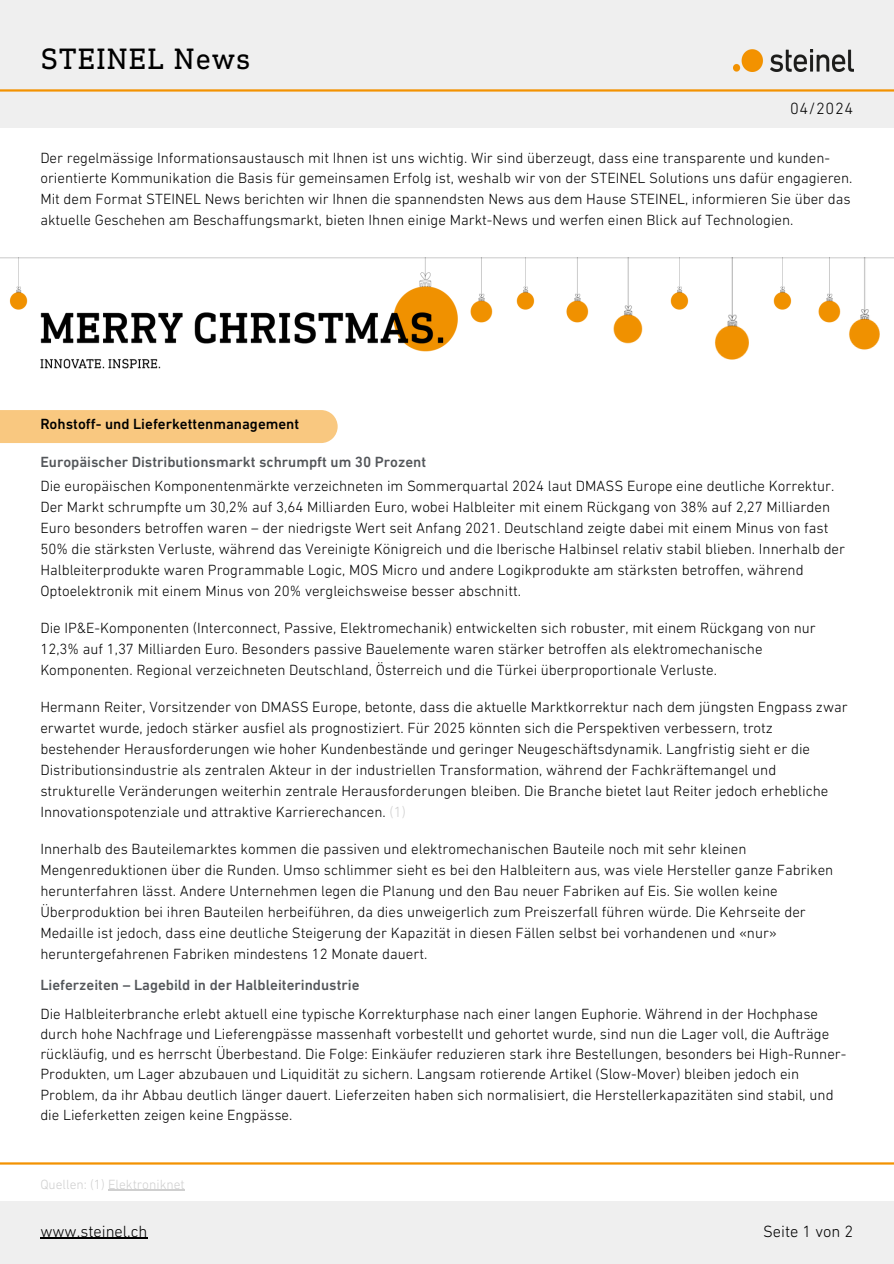
<style>
.page{position:relative;width:894px;height:1264px;background:#fff}
.page>*{position:absolute;margin:0;border:0;box-sizing:border-box;transform-origin:0 0}
.t1{font:30px "DIN Next Slab Pro";letter-spacing:.04em;color:#000}
.t2{font:300 16.5px "DIN Next LT Pro";color:#000}
.t3{font:300 15px/21px "DIN Next LT Pro";color:#000}
.t4{font:500 15px "DIN Next LT Pro";color:#53565a}
.t5{font:500 15px "DIN Next LT Pro";color:#000}
.t6{font:300 13.5px "DIN Next LT Pro";color:#cfcfcf}
.s1{color:#cfcfcf}
</style>
<div class="page">
<hr style="left:0;top:1162px;width:893px;height:2px;background:#f39201">
<hr style="left:0;top:257px;width:893px;height:1px;background:#cfcfcf">
<div style="left:0;top:1201px;width:893px;height:62px;background:#efefef"></div>
<hr style="left:40px;top:1237px;width:107px;height:1px;background:#000">
<div style="left:0;top:410px;width:337px;height:33px;background:#f9c880"></div>
<div style="left:0;top:0;width:893px;height:128px;background:#efefef"></div>
<hr style="left:0;top:89px;width:893px;height:3px;background:#f39201">
<img style="left:733px;top:50px;width:120px;height:21px">
<img style="left:32px;top:258px;width:479px;height:111px">
<img style="left:558px;top:258px;width:34px;height:65px">
<hr style="left:108px;top:1189px;width:77px;height:1px;background:#cfcfcf">
<img style="left:603px;top:258px;width:45px;height:86px">
<img style="left:665px;top:258px;width:27px;height:52px">
<img style="left:844px;top:258px;width:42px;height:92px">
<img style="left:511px;top:258px;width:27px;height:52px">
<img style="left:5px;top:258px;width:27px;height:52px">
<img style="left:768px;top:258px;width:27px;height:52px">
<img style="left:811px;top:258px;width:33px;height:65px">
<img style="left:703px;top:258px;width:54px;height:102px">
<p class="t1" style="left:40px;top:41px;width:211px">STEINEL News</p>
<p class="t2" style="left:789px;top:102px;width:65px">04/2024</p>
<p class="t3" style="left:40px;top:148px;width:813px">Der regelmässige Informationsaustausch mit Ihnen ist uns wichtig. Wir sind überzeugt, dass eine transparente und kunden&shy;orientierte Kommunikation die Basis für gemeinsamen Erfolg ist, weshalb wir von der STEINEL Solutions uns dafür engagieren.<br>Mit dem Format STEINEL News berichten wir Ihnen die spannendsten News aus dem Hause STEINEL, informieren Sie über das aktuelle Geschehen am Beschaffungsmarkt, bieten Ihnen einige Markt-News und werfen einen Blick auf Technologien.</p>
<p class="t5" style="left:40px;top:417px;width:260px">Rohstoff- und Lieferkettenmanagement</p>
<p class="t4" style="left:40px;top:456px;width:387px">Europäischer Distributionsmarkt schrumpft um 30 Prozent</p>
<h3 class="t3" style="left:40px;top:476px;width:806px">Die europäischen Komponentenmärkte verzeichneten im Sommerquartal 2024 laut DMASS Europe eine deutliche Korrektur.<br>Der Markt schrumpfte um 30,2% auf 3,64 Milliarden Euro, wobei Halbleiter mit einem Rückgang von 38% auf 2,27 Milliarden Euro besonders betroffen waren – der niedrigste Wert seit Anfang 2021. Deutschland zeigte dabei mit einem Minus von fast 50% die stärksten Verluste, während das Vereinigte Königreich und die Iberische Halbinsel relativ stabil blieben. Innerhalb der Halbleiterprodukte waren Programmable Logic, MOS Micro und andere Logikprodukte am stärksten betroffen, während Optoelektronik mit einem Minus von 20% vergleichsweise besser abschnitt.</h3>
<p class="t3" style="left:40px;top:618px;width:776px">Die IP&amp;E-Komponenten (Interconnect, Passive, Elektromechanik) entwickelten sich robuster, mit einem Rückgang von nur<br>12,3% auf 1,37 Milliarden Euro. Besonders passive Bauelemente waren stärker betroffen als elektromechanische<br>Komponenten. Regional verzeichneten Deutschland, Österreich und die Türkei überproportionale Verluste.</p>
<h3 class="t3" style="left:40px;top:697px;width:808px">Hermann Reiter, Vorsitzender von DMASS Europe, betonte, dass die aktuelle Marktkorrektur nach dem jüngsten Engpass zwar erwartet wurde, jedoch stärker ausfiel als prognostiziert. Für 2025 könnten sich die Perspektiven verbessern, trotz bestehender Herausforderungen wie hoher Kundenbestände und geringer Neugeschäftsdynamik. Langfristig sieht er die Distributionsindustrie als zentralen Akteur in der industriellen Transformation, während der Fachkräftemangel und strukturelle Veränderungen weiterhin zentrale Herausforderungen bleiben. Die Branche bietet laut Reiter jedoch erhebliche Innovationspotenziale und attraktive Karrierechancen. <span class="s1">(1)</span></h3>
<p class="t3" style="left:40px;top:839px;width:794px">Innerhalb des Bauteilemarktes kommen die passiven und elektromechanischen Bauteile noch mit sehr kleinen Mengenreduktionen über die Runden. Umso schlimmer sieht es bei den Halbleitern aus, was viele Hersteller ganze Fabriken herunterfahren lässt. Andere Unternehmen legen die Planung und den Bau neuer Fabriken auf Eis. Sie wollen keine Überproduktion bei ihren Bauteilen herbeiführen, da dies unweigerlich zum Preiszerfall führen würde. Die Kehrseite der Medaille ist jedoch, dass eine deutliche Steigerung der Kapazität in diesen Fällen selbst bei vorhandenen und «nur» heruntergefahrenen Fabriken mindestens 12 Monate dauert.</p>
<p class="t4" style="left:40px;top:978px;width:321px">Lieferzeiten – Lagebild in der Halbleiterindustrie</p>
<p class="t3" style="left:40px;top:1004px;width:807px;line-height:20.2px">Die Halbleiterbranche erlebt aktuell eine typische Korrekturphase nach einer langen Euphorie. Während in der Hochphase durch hohe Nachfrage und Lieferengpässe massenhaft vorbestellt und gehortet wurde, sind nun die Lager voll, die Aufträge rückläufig, und es herrscht Überbestand. Die Folge: Einkäufer reduzieren stark ihre Bestellungen, besonders bei High-Runner-Produkten, um Lager abzubauen und Liquidität zu sichern. Langsam rotierende Artikel (Slow-Mover) bleiben jedoch ein Problem, da ihr Abbau deutlich länger dauert. Lieferzeiten haben sich normalisiert, die Herstellerkapazitäten sind stabil, und die Lieferketten zeigen keine Engpässe.</p>
<p class="t6" style="left:40px;top:1178px;width:146px">Quellen: (1) Elektroniknet</p>
<p class="t2" style="left:40px;top:1224px;width:109px">www.steinel.ch</p>
<h1 class="t2" style="left:762px;top:1224px;width:92px">Seite 1 von 2</h1>
</div>
